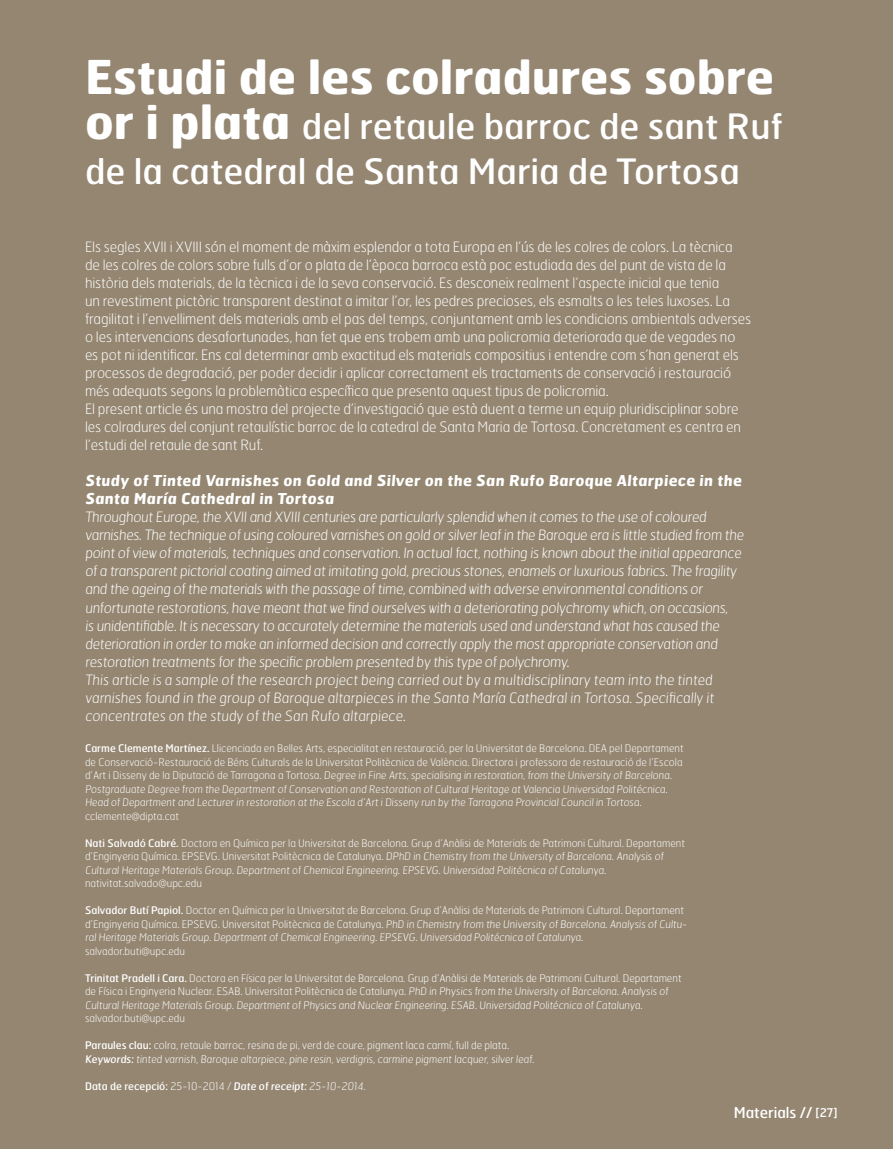
<style>
.page{position:relative;width:893px;height:1149px;background:#fff}
.page>*{position:absolute;margin:0;border:0;box-sizing:border-box;transform-origin:0 0}
.t1{font:700 46.5px "Hermes";color:#fff}
.t2{font:34.95px/45px "Hermes";color:#fff}
.t3{font:700 15px/18px "Hermes";color:#fff}
.t4{font:15px "Hermes";color:#fff}
.t5{font:100 14.25px/18px "Hermes";letter-spacing:-.01em;color:#fff}
.t6{font:100 10.5px/13.5px "Hermes";color:#fff}
.t7{font:10.5px "Hermes";color:#fff}
.s1{font-weight:700;font-size:46.5px}
.s2{font-weight:400}
.s3{font-weight:100}
.s4{font-size:12px}
</style>
<div class="page">
<div style="left:0;top:0;width:893px;height:1148px;background:#948671"></div>
<h1 class="t1" style="left:85px;top:46px;width:691px">Estudi de les colradures sobre</h1>
<h2 class="t2" style="left:85px;top:102px;width:699px"><span class="s1">or i plata</span> del retaule barroc de sant Ruf de la catedral de Santa Maria de Tortosa</h2>
<p class="t5" style="left:85px;top:237px;width:668px">Els segles XVII i XVIII són el moment de màxim esplendor a tota Europa en l’ús de les colres de colors. La tècnica de les colres de colors sobre fulls d’or o plata de l’època barroca està poc estudiada des del punt de vista de la història dels materials, de la tècnica i de la seva conservació. Es desconeix realment l’aspecte inicial que tenia<br>un revestiment pictòric transparent destinat a imitar l’or, les pedres precioses, els esmalts o les teles luxoses. La fragilitat i l’envelliment dels materials amb el pas del temps, conjuntament amb les condicions ambientals adverses o les intervencions desafortunades, han fet que ens trobem amb una policromia deteriorada que de vegades no es pot ni identificar. Ens cal determinar amb exactitud els materials compositius i entendre com s’han generat els processos de degradació, per poder decidir i aplicar correctament els tractaments de conservació i restauració més adequats segons la problemàtica específica que presenta aquest tipus de policromia.<br>El present article és una mostra del projecte d’investigació que està duent a terme un equip pluridisciplinar sobre les colradures del conjunt retaulístic barroc de la catedral de Santa Maria de Tortosa. Concretament es centra en l’estudi del retaule de sant Ruf.</p>
<p class="t3" style="left:85px;top:471px;width:660px">Study of Tinted Varnishes on Gold and Silver on the San Rufo Baroque Altarpiece in the<br>Santa María Cathedral in Tortosa</p>
<p class="t5" style="left:85px;top:507px;width:662px">Throughout Europe, the XVII and XVIII centuries are particularly splendid when it comes to the use of coloured varnishes. The technique of using coloured varnishes on gold or silver leaf in the Baroque era is little studied from the point of view of materials, techniques and conservation. In actual fact, nothing is known about the initial appearance of a transparent pictorial coating aimed at imitating gold, precious stones, enamels or luxurious fabrics. The fragility and the ageing of the materials with the passage of time, combined with adverse environmental conditions or unfortunate restorations, have meant that we find ourselves with a deteriorating polychromy which, on occasions,<br>is unidentifiable. It is necessary to accurately determine the materials used and understand what has caused the deterioration in order to make an informed decision and correctly apply the most appropriate conservation and restoration treatments for the specific problem presented by this type of polychromy.<br>This article is a sample of the research project being carried out by a multidisciplinary team into the tinted varnishes found in the group of Baroque altarpieces in the Santa María Cathedral in Tortosa. Specifically it concentrates on the study of the San Rufo altarpiece.</p>
<p class="t6" style="left:85px;top:741px;width:600px"><span class="s2">Carme Clemente Martínez.</span> Llicenciada en Belles Arts, especialitat en restauració, per la Universitat de Barcelona. DEA pel Departament de Conservació-Restauració de Béns Culturals de la Universitat Politècnica de València. Directora i professora de restauració de l’Escola d’Art i Disseny de la Diputació de Tarragona a Tortosa. Degree in Fine Arts, specialising in restoration, from the University of Barcelona.<br>Postgraduate Degree from the Department of Conservation and Restoration of Cultural Heritage at Valencia Universidad Politécnica.<br>Head of Department and Lecturer in restoration at the Escola d’Art i Disseny run by the Tarragona Provincial Council in Tortosa. cclemente@dipta.cat</p>
<p class="t6" style="left:85px;top:835px;width:601px"><span class="s2">Nati Salvadó Cabré.</span> Doctora en Química per la Universitat de Barcelona. Grup d’Anàlisi de Materials de Patrimoni Cultural. Departament d’Enginyeria Química. EPSEVG. Universitat Politècnica de Catalunya. DPhD in Chemistry from the University of Barcelona. Analysis of Cultural Heritage Materials Group. Department of Chemical Engineering. EPSEVG. Universidad Politécnica of Catalunya. nativitat.salvado@upc.edu</p>
<p class="t6" style="left:85px;top:903px;width:605px"><span class="s2">Salvador Butí Papiol.</span> Doctor en Química per la Universitat de Barcelona. Grup d’Anàlisi de Materials de Patrimoni Cultural. Departament d’Enginyeria Química. EPSEVG. Universitat Politècnica de Catalunya. PhD in Chemistry from the University of Barcelona. Analysis of Cultu&shy;ral Heritage Materials Group. Department of Chemical Engineering. EPSEVG. Universidad Politécnica of Catalunya.<br>salvador.buti@upc.edu</p>
<p class="t6" style="left:85px;top:970px;width:598px"><span class="s2">Trinitat Pradell i Cara.</span> Doctora en Física per la Universitat de Barcelona. Grup d’Anàlisi de Materials de Patrimoni Cultural. Departament de Física i Enginyeria Nuclear. ESAB. Universitat Politècnica de Catalunya. PhD in Physics from the University of Barcelona. Analysis of Cultural Heritage Materials Group. Department of Physics and Nuclear Engineering. ESAB. Universidad Politécnica of Catalunya. salvador.buti@upc.edu</p>
<p class="t6" style="left:85px;top:1038px;width:452px"><span class="s2">Paraules clau:</span> colra, retaule barroc, resina de pi, verd de coure, pigment laca carmí, full de plata.<br><span class="s2">Keywords:</span> tinted varnish, Baroque altarpiece, pine resin, verdigris, carmine pigment lacquer, silver leaf.</p>
<p class="t7" style="left:85px;top:1078px;width:283px">Data de recepció: <span class="s3">25-10-2014 /</span> Date of receipt: <span class="s3">25-10-2014.</span></p>
<p class="t4" style="left:734px;top:1102px;width:64px">Materials</p>
<p class="t4" style="left:740px;top:1102px;width:99px">Recerca // <span class="s4">[27]</span></p>
</div>
